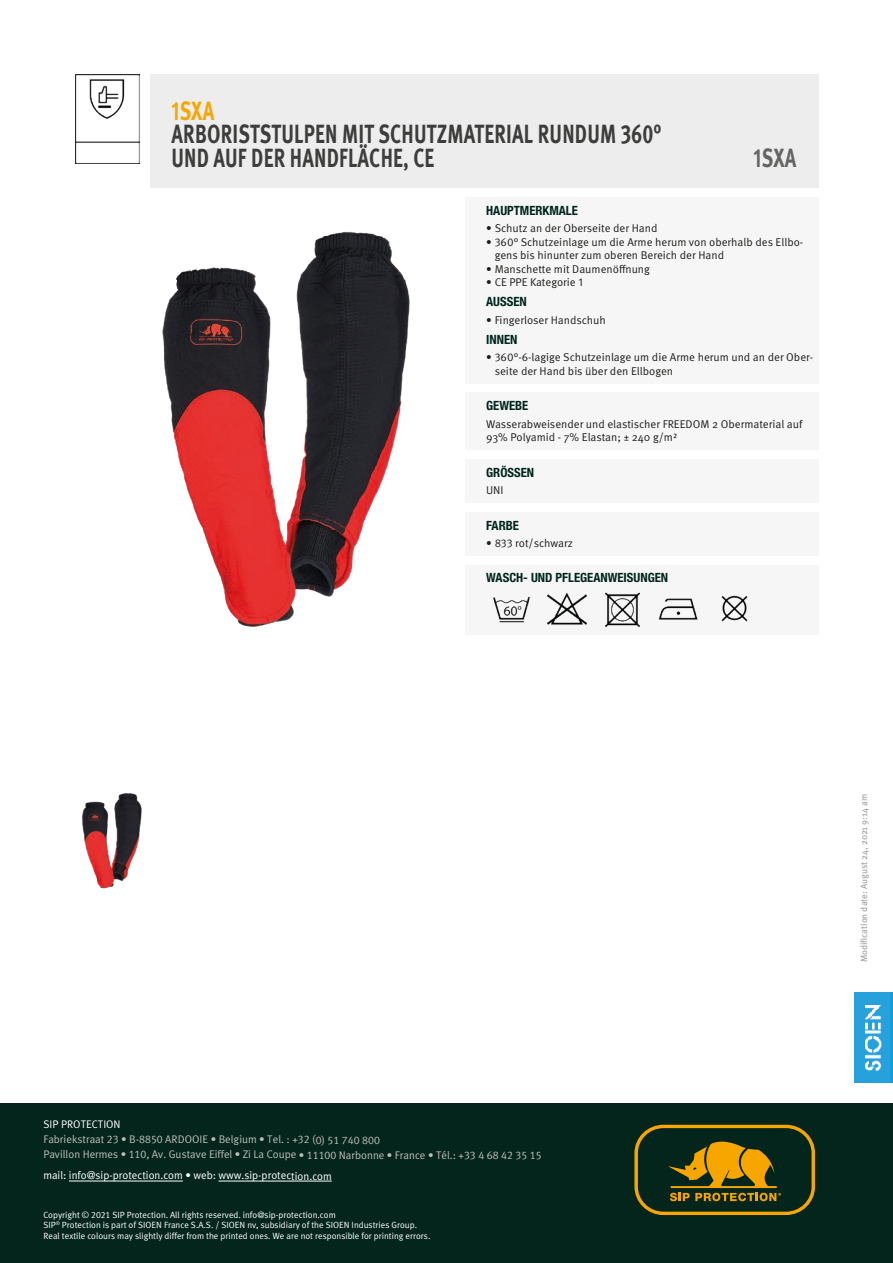
<style>
.page{position:relative;width:893px;height:1263px;background:#fff}
.page>*{position:absolute;margin:0;border:0;box-sizing:border-box;transform-origin:0 0}
.t1{font:700 26.25px/23.4px "Meta Pro";letter-spacing:.01em;color:#3d3d3c;scale:.74 1}
.t2{font:700 26.25px "Meta Pro";color:#f7a600;scale:.74 1}
.t3{font:700 26.25px "Meta Pro";color:#646463;scale:.74 1}
.t4{font:700 condensed 12.75px "Helvetica Neue LT Std";color:#00261d}
.t5{font:11.25px/13.5px "Meta Pro";color:#1d1d1b}
.t6{font:11.1px/15px "Meta K Normal";color:#bbbfb8}
.t7{font:11.1px "Meta K Normal";color:#fff}
.t8{font:9px/10.5px "Meta K Normal";color:#fff}
.t9{font:9px "Meta Pro";color:#9d9d9d}
.s1{font-family:"Meta K Normal"}
</style>
<div class="page">
<div style="left:0;top:1103px;width:893px;height:160px;background:#03251c"></div>
<svg style="left:634px;top:1125px;width:181px;height:90px"></svg>
<hr style="left:69px;top:1181px;width:114px;height:1px;background:#fff">
<hr style="left:218px;top:1181px;width:114px;height:1px;background:#fff">
<div style="left:854px;top:992px;width:39px;height:90px;background:#149cd8"></div>
<img style="left:854px;top:992px;width:36px;height:90px">
<div style="left:150px;top:74px;width:669px;height:114px;background:#ededed"></div>
<div style="left:465px;top:197px;width:354px;height:186px;background:#f6f6f6"></div>
<div style="left:465px;top:393px;width:354px;height:57px;background:#f6f6f6"></div>
<div style="left:465px;top:459px;width:354px;height:44px;background:#f6f6f6"></div>
<div style="left:465px;top:512px;width:354px;height:44px;background:#f6f6f6"></div>
<div style="left:465px;top:565px;width:354px;height:69px;background:#f6f6f6"></div>
<img style="left:493px;top:596px;width:37px;height:27px">
<img style="left:547px;top:592px;width:40px;height:33px">
<img style="left:605px;top:592px;width:35px;height:35px">
<img style="left:658px;top:598px;width:40px;height:22px">
<img style="left:721px;top:595px;width:27px;height:27px">
<img style="left:81px;top:793px;width:61px;height:96px">
<img style="left:75px;top:74px;width:65px;height:90px">
<img style="left:162px;top:231px;width:248px;height:396px">
<h1 class="t2" style="left:171px;top:94px;width:59px">1SXA</h1>
<h1 class="t1" style="left:171px;top:123px;width:664px">ARBORISTSTULPEN MIT SCHUTZMATERIAL RUNDUM 360°<br>UND AUF DER HANDFLÄCHE, CE</h1>
<h1 class="t3" style="left:754px;top:141px;width:59px">1SXA</h1>
<p class="t4" style="left:486px;top:202px;width:93px">HAUPTMERKMALE</p>
<p class="t5" style="left:486px;top:222px;width:173px"><span class="s1">•</span> Schutz an der Oberseite der Hand</p>
<p class="t5" style="left:495px;top:235px;width:310px;text-indent:-9px"><span class="s1">•</span> 360° Schutzeinlage um die Arme herum von oberhalb des Ellbo&shy;gens bis hinunter zum oberen Bereich der Hand</p>
<p class="t5" style="left:486px;top:262px;width:165px"><span class="s1">•</span> Manschette mit Daumenöffnung</p>
<p class="t5" style="left:486px;top:276px;width:98px"><span class="s1">•</span> CE PPE Kategorie 1</p>
<p class="t4" style="left:486px;top:294px;width:42px">AUSSEN</p>
<p class="t5" style="left:486px;top:314px;width:121px"><span class="s1">•</span> Fingerloser Handschuh</p>
<p class="t4" style="left:486px;top:331px;width:33px">INNEN</p>
<p class="t5" style="left:495px;top:351px;width:320px;text-indent:-9px"><span class="s1">•</span> 360°-6-lagige Schutzeinlage um die Arme herum und an der Ober&shy;seite der Hand bis über den Ellbogen</p>
<p class="t4" style="left:486px;top:398px;width:44px">GEWEBE</p>
<p class="t5" style="left:486px;top:418px;width:318px">Wasserabweisender und elastischer FREEDOM 2 Obermaterial auf<br>93% Polyamid - 7% Elastan; ± 240 g/m²</p>
<p class="t4" style="left:486px;top:464px;width:49px">GRÖSSEN</p>
<p class="t5" style="left:486px;top:484px;width:19px">UNI</p>
<p class="t4" style="left:486px;top:517px;width:34px">FARBE</p>
<p class="t5" style="left:486px;top:537px;width:88px"><span class="s1">•</span> 833 rot/schwarz</p>
<p class="t4" style="left:486px;top:570px;width:184px">WASCH- UND PFLEGEANWEISUNGEN</p>
<p class="t7" style="left:43px;top:1118px;width:79px">SIP PROTECTION</p>
<p class="t6" style="left:43px;top:1132px;width:500px">Fabriekstraat 23 • B-8850 ARDOOIE • Belgium • Tel. : +32 (0) 51 740 800<br>Pavillon Hermes • 110, Av. Gustave Eiffel • Zi La Coupe • 11100 Narbonne • France • Tél.: +33 4 68 42 35 15</p>
<p class="t7" style="left:43px;top:1169px;width:290px">mail: info@sip-protection.com • web: www.sip-protection.com</p>
<p class="t8" style="left:43px;top:1209px;width:389px">Copyright © 2021 SIP Protection. All rights reserved. info@sip-protection.com<br>SIP<sup>®</sup> Protection is part of SIOEN France S.A.S. / SIOEN nv, subsidiary of the SIOEN Industries Group.<br>Real textile colours may slightly differ from the printed ones. We are not responsible for printing errors.</p>
<p class="t9" style="left:858px;top:962px;width:170px;rotate:-90deg">Modification date: August 24, 2021 9:14 am</p>
</div>
